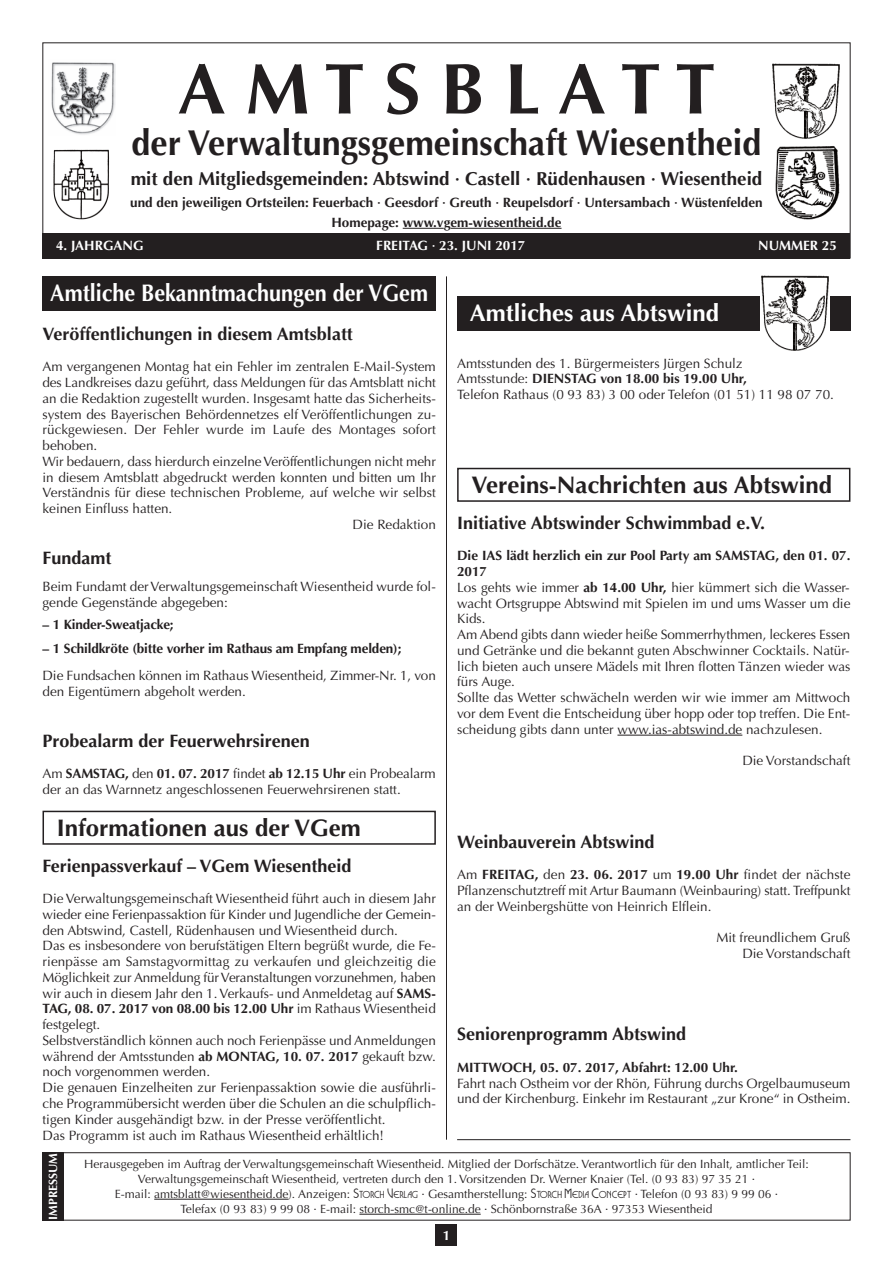
<style>
.page{position:relative;width:893px;height:1263px;background:#fff}
.page>*{position:absolute;margin:0;border:0;box-sizing:border-box;transform-origin:0 0}
.t1{font:700 72px "Optima";color:#231f20}
.t2{font:700 36px "Optima";color:#231f20;scale:.95 1}
.t3{font:700 24px "Optima";color:#231f20}
.t4{font:700 24px "Optima";color:#fff;scale:.9 1}
.t5{font:700 24px "Optima";color:#fff}
.t6{font:700 18.75px "Optima";color:#231f20}
.t7{font:700 18px "Optima";color:#231f20}
.t8{font:13.5px/15.8px "Optima";color:#231f20}
.t9{font:700 13.5px/19.4px "Optima";color:#231f20;text-align:center}
.t10{font:700 13.5px "Optima";color:#fff}
.t11{font:12px/15px "Optima";color:#231f20;text-align:center}
.t12{font:700 12px "Optima";letter-spacing:-.005em;color:#fff}
.s1{font-weight:700}
.s2{font-family:"Busorama";font-weight:500}
.s3{font-family:"Busorama";font-weight:500;font-size:9px}
</style>
<div class="page">
<div style="left:436px;top:1225px;width:21px;height:21px;background:#231f20"></div>
<hr style="left:403px;top:228px;width:41px;height:1px;background:#231f20">
<hr style="left:450px;top:228px;width:111px;height:1px;background:#231f20">
<div style="left:43px;top:233px;width:807px;height:26px;background:#231f20"></div>
<hr style="left:446px;top:276px;width:1px;height:864px;background:#231f20">
<div style="left:43px;top:1152px;width:807px;height:68px;border:1px solid #231f20"></div>
<hr style="left:154px;top:1199px;width:135px;height:1px;background:#231f20">
<hr style="left:359px;top:1214px;width:122px;height:1px;background:#231f20">
<div style="left:43px;top:1152px;width:21px;height:68px;background:#231f20"></div>
<div style="left:43px;top:276px;width:393px;height:34px;background:#231f20"></div>
<img style="left:51px;top:62px;width:65px;height:73px">
<img style="left:53px;top:149px;width:56px;height:70px">
<img style="left:775px;top:146px;width:64px;height:74px">
<img style="left:772px;top:64px;width:68px;height:75px">
<div style="left:43px;top:811px;width:393px;height:34px;border:2px solid #231f20"></div>
<hr style="left:457px;top:1139px;width:393px;height:1px;background:#231f20">
<hr style="left:617px;top:735px;width:125px;height:1px;background:#231f20">
<div style="left:457px;top:296px;width:393px;height:34px;background:#231f20"></div>
<img style="left:760px;top:275px;width:69px;height:76px">
<div style="left:457px;top:468px;width:393px;height:34px;border:2px solid #231f20"></div>
<h1 class="t1" style="left:178px;top:47px;width:539px">A M T S B L A T T</h1>
<h2 class="t2" style="left:132px;top:122px;width:664px">der Verwaltungsgemeinschaft Wiesentheid</h2>
<h3 class="t6" style="left:131px;top:168px;width:633px">mit den Mitgliedsgemeinden: Abtswind · Castell · Rüdenhausen · Wiesentheid</h3>
<p class="t9" style="left:130px;top:193px;width:634px">und den jeweiligen Ortsteilen: Feuerbach · Geesdorf · Greuth · Reupelsdorf · Untersambach · Wüstenfelden<br>Homepage: www.vgem-wiesentheid.de</p>
<p class="t10" style="left:56px;top:238px;width:89px">4. JAHRGANG</p>
<p class="t10" style="left:376px;top:238px;width:151px">FREITAG · 23. JUNI 2017</p>
<p class="t10" style="left:758px;top:238px;width:80px">NUMMER 25</p>
<h3 class="t4" style="left:50px;top:279px;width:421px">Amtliche Bekanntmachungen der VGem</h3>
<h3 class="t7" style="left:43px;top:323px;width:312px">Veröffentlichungen in diesem Amtsblatt</h3>
<p class="t8" style="left:43px;top:359px;width:395px">Am vergangenen Montag hat ein Fehler im zentralen E-Mail-System</p>
<p class="t8" style="left:43px;top:375px;width:395px">des Landkreises dazu geführt, dass Meldungen für das Amtsblatt nicht</p>
<p class="t8" style="left:43px;top:391px;width:395px">an die Redaktion zugestellt wurden. Insgesamt hatte das Sicherheits-</p>
<p class="t8" style="left:43px;top:406px;width:395px">system des Bayerischen Behördennetzes elf Veröffentlichungen zu-</p>
<p class="t8" style="left:43px;top:422px;width:395px">rückgewiesen. Der Fehler wurde im Laufe des Montages sofort</p>
<p class="t8" style="left:43px;top:438px;width:56px">behoben.</p>
<p class="t8" style="left:43px;top:454px;width:395px">Wir bedauern, dass hierdurch einzelne Veröffentlichungen nicht mehr</p>
<p class="t8" style="left:43px;top:469px;width:395px">in diesem Amtsblatt abgedruckt werden konnten und bitten um Ihr</p>
<p class="t8" style="left:43px;top:485px;width:395px">Verständnis für diese technischen Probleme, auf welche wir selbst</p>
<p class="t8" style="left:43px;top:501px;width:131px">keinen Einfluss hatten.</p>
<p class="t8" style="left:353px;top:517px;width:85px">Die Redaktion</p>
<h3 class="t7" style="left:43px;top:547px;width:71px">Fundamt</h3>
<p class="t8" style="left:43px;top:579px;width:395px">Beim Fundamt der Verwaltungsgemeinschaft Wiesentheid wurde fol&shy;gende Gegenstände abgegeben:</p>
<p class="t9" style="left:43px;top:615px;width:133px">– 1 Kinder-Sweatjacke;</p>
<p class="t9" style="left:43px;top:639px;width:360px">– 1 Schildkröte (bitte vorher im Rathaus am Empfang melden);</p>
<p class="t8" style="left:43px;top:668px;width:395px">Die Fundsachen können im Rathaus Wiesentheid, Zimmer-Nr. 1, von den Eigentümern abgeholt werden.</p>
<h3 class="t7" style="left:43px;top:730px;width:269px">Probealarm der Feuerwehrsirenen</h3>
<p class="t8" style="left:42px;top:766px;width:395px">Am <span class="s1">SAMSTAG,</span> den <span class="s1">01. 07. 2017</span> findet <span class="s1">ab 12.15 Uhr</span> ein Probealarm der an das Warnnetz angeschlossenen Feuerwehrsirenen statt.</p>
<h3 class="t5" style="left:470px;top:299px;width:251px">Amtliches aus Abtswind</h3>
<p class="t8" style="left:457px;top:355px;width:378px">Amtsstunden des 1. Bürgermeisters Jürgen Schulz<br>Amtsstunde: <span class="s1">DIENSTAG von 18.00 bis 19.00 Uhr,<br></span>Telefon Rathaus (0 93 83) 3 00 oder Telefon (01 51) 11 98 07 70.</p>
<h3 class="t3" style="left:471px;top:470px;width:362px">Vereins-Nachrichten aus Abtswind</h3>
<h3 class="t7" style="left:457px;top:512px;width:310px">Initiative Abtswinder Schwimmbad e.V.</h3>
<p class="t8" style="left:457px;top:548px;width:395px"><span class="s1">Die IAS lädt herzlich ein zur Pool Party am SAMSTAG, den 01. 07.<br>2017<br></span>Los gehts wie immer <span class="s1">ab 14.00 Uhr,</span> hier kümmert sich die Wasser&shy;wacht Ortsgruppe Abtswind mit Spielen im und ums Wasser um die Kids.<br>Am Abend gibts dann wieder heiße Sommerrhythmen, leckeres Essen und Getränke und die bekannt guten Abschwinner Cocktails. Natür&shy;lich bieten auch unsere Mädels mit Ihren flotten Tänzen wieder was fürs Auge.<br>Sollte das Wetter schwächeln werden wir wie immer am Mittwoch vor dem Event die Entscheidung über hopp oder top treffen. Die Ent&shy;scheidung gibts dann unter www.ias-abtswind.de nachzulesen.</p>
<p class="t8" style="left:742px;top:753px;width:110px">Die Vorstandschaft</p>
<h3 class="t3" style="left:57px;top:813px;width:306px">Informationen aus der VGem</h3>
<h3 class="t7" style="left:457px;top:831px;width:199px">Weinbauverein Abtswind</h3>
<p class="t8" style="left:457px;top:867px;width:395px;text-align:justify">Am <span class="s1">FREITAG,</span> den <span class="s1">23. 06. 2017</span> um <span class="s1">19.00 Uhr</span> findet der nächste Pflanzenschutztreff mit Artur Baumann (Weinbauring) statt. Treffpunkt an der Weinbergshütte von Heinrich Elflein.</p>
<p class="t8" style="left:716px;top:930px;width:136px;text-align:right">Mit freundlichem Gruß<br>Die Vorstandschaft</p>
<h3 class="t7" style="left:43px;top:855px;width:311px">Ferienpassverkauf – VGem Wiesentheid</h3>
<p class="t8" style="left:42px;top:891px;width:395px">Die Verwaltungsgemeinschaft Wiesentheid führt auch in diesem Jahr wieder eine Ferienpassaktion für Kinder und Jugendliche der Gemein&shy;den Abtswind, Castell, Rüdenhausen und Wiesentheid durch.<br>Das es insbesondere von berufstätigen Eltern begrüßt wurde, die Fe&shy;rienpässe am Samstagvormittag zu verkaufen und gleichzeitig die Möglichkeit zur Anmeldung für Veranstaltungen vorzunehmen, haben wir auch in diesem Jahr den 1. Verkaufs- und Anmeldetag auf <span class="s1">SAMS-TAG, 08. 07. 2017 von 08.00 bis 12.00 Uhr</span> im Rathaus Wiesentheid festgelegt.<br>Selbstverständlich können auch noch Ferienpässe und Anmeldungen während der Amtsstunden <span class="s1">ab MONTAG, 10. 07. 2017</span> gekauft bzw. noch vorgenommen werden.<br>Die genauen Einzelheiten zur Ferienpassaktion sowie die ausführli&shy;che Programmübersicht werden über die Schulen an die schulpflich&shy;tigen Kinder ausgehändigt bzw. in der Presse veröffentlicht.<br>Das Programm ist auch im Rathaus Wiesentheid erhältlich!</p>
<p class="t11" style="left:84px;top:1156px;width:726px">Herausgegeben im Auftrag der Verwaltungsgemeinschaft Wiesentheid. Mitglied der Dorfschätze. Verantwortlich für den Inhalt, amtlicher Teil:<br>Verwaltungsgemeinschaft Wiesentheid, vertreten durch den 1. Vorsitzenden Dr. Werner Knaier (Tel. (0 93 83) 97 35 21 ·<br>E-mail: amtsblatt@wiesentheid.de). Anzeigen: <span class="s2">S</span><span class="s3">TORCH</span> <span class="s2">V</span><span class="s3">ERLAG</span> · Gesamtherstellung: <span class="s2">S</span><span class="s3">TORCH</span> <span class="s2">M</span><span class="s3">EDIA</span> <span class="s2">C</span><span class="s3">ONCEPT</span> · Telefon (0 93 83) 9 99 06 ·<br>Telefax (0 93 83) 9 99 08 · E-mail: storch-smc@t-online.de · Schönbornstraße 36A · 97353 Wiesentheid</p>
<h3 class="t7" style="left:457px;top:1024px;width:230px">Seniorenprogramm Abtswind</h3>
<p class="t9" style="left:457px;top:1058px;width:282px">MITTWOCH, 05. 07. 2017, Abfahrt: 12.00 Uhr.</p>
<p class="t8" style="left:457px;top:1075px;width:395px">Fahrt nach Ostheim vor der Rhön, Führung durchs Orgelbaumuseum und der Kirchenburg. Einkehr im Restaurant „zur Krone“ in Ostheim.</p>
<p class="t12" style="left:46px;top:1219px;width:68px;rotate:-90deg">IMPRESSUM</p>
<p class="t10" style="left:443px;top:1227px;width:9px">1</p>
</div>
